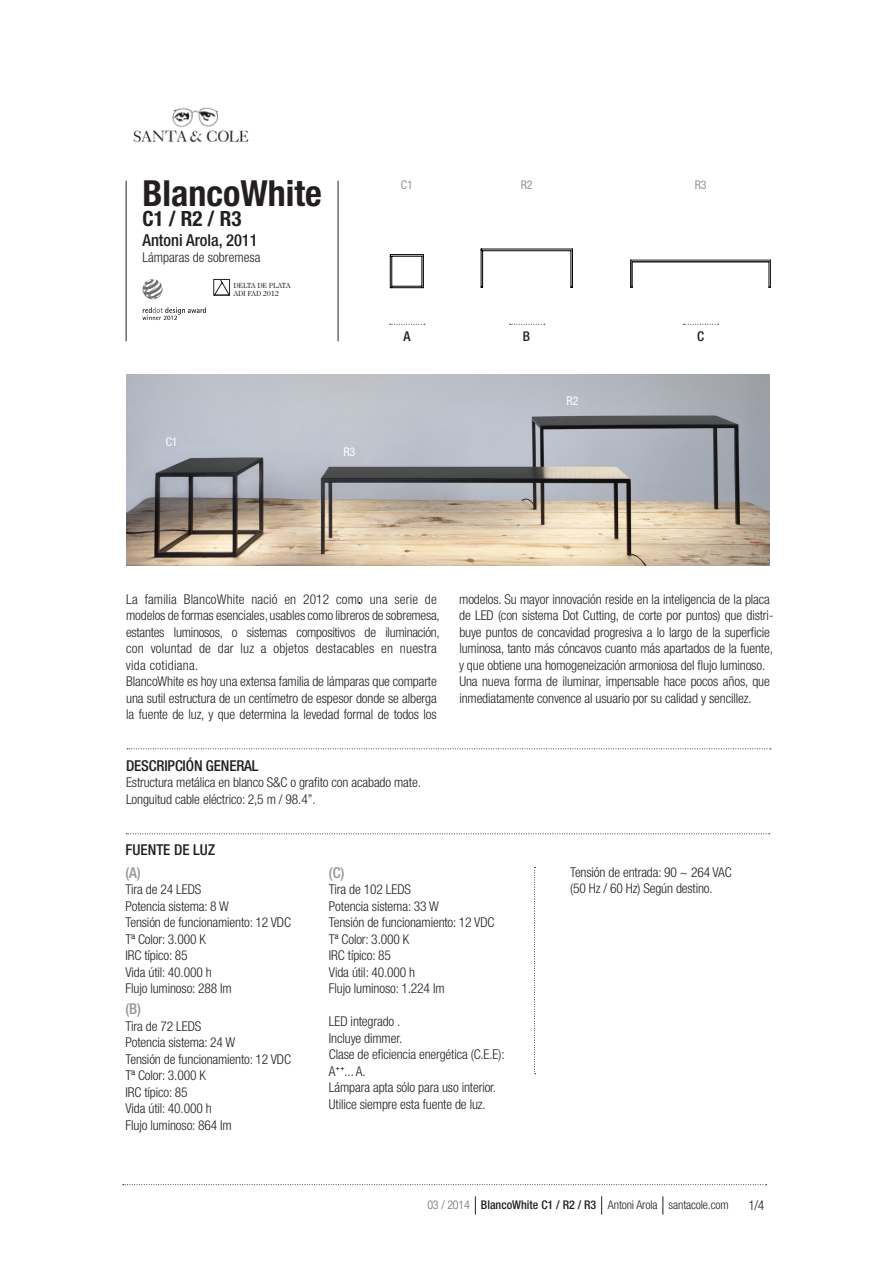
<style>
.page{position:relative;width:893px;height:1263px;background:#fff}
.page>*{position:absolute;margin:0;border:0;box-sizing:border-box;transform-origin:0 0}
.t1{font:700 condensed 36px "Helvetica Neue LT Std";color:#231f20}
.t2{font:700 condensed 21px "Helvetica Neue LT Std";color:#231f20}
.t3{font:500 condensed 16.5px "Helvetica Neue LT Std";color:#231f20}
.t4{font:500 condensed 15px "Helvetica Neue LT Std";letter-spacing:-.01em;color:#231f20}
.t5{font:500 condensed 15px "Helvetica Neue LT Std";color:#939598}
.t6{font:300 condensed 13.5px/16.5px "Helvetica Neue LT Std";letter-spacing:-.01em;color:#231f20}
.t7{font:500 condensed 13.5px "Helvetica Neue LT Std";color:#231f20}
.t8{font:300 condensed 12px "Helvetica Neue LT Std";letter-spacing:-.01em;color:#231f20}
.t9{font:condensed 12px "Helvetica Neue LT Std";color:#939598}
.t10{font:condensed 12px "Helvetica Neue LT Std";color:#fff}
.t11{font:7.5px "Caslon Two Twenty Four";letter-spacing:-.03em;color:#231f20}
.s1{font-family:"Athelas";font-weight:400;font-stretch:normal}
.s2{color:#6c6d70}
.s3{font-weight:500}
</style>
<div class="page">
<hr style="left:338px;top:181px;width:1px;height:160px;background:#231f20">
<hr style="left:126px;top:181px;width:1px;height:160px;background:#231f20">
<img style="left:127px;top:374px;width:642px;height:192px">
<svg style="left:126px;top:833px;width:644px;height:1px"></svg>
<img style="left:133px;top:107px;width:116px;height:36px">
<svg style="left:123px;top:1184px;width:644px;height:1px"></svg>
<svg style="left:662px;top:1196px;width:1px;height:18px"></svg>
<svg style="left:601px;top:1196px;width:1px;height:18px"></svg>
<svg style="left:475px;top:1196px;width:1px;height:18px"></svg>
<svg style="left:534px;top:867px;width:2px;height:207px"></svg>
<svg style="left:390px;top:324px;width:35px;height:1px"></svg>
<svg style="left:510px;top:324px;width:35px;height:1px"></svg>
<svg style="left:683px;top:324px;width:36px;height:1px"></svg>
<svg style="left:390px;top:254px;width:33px;height:34px"></svg>
<svg style="left:481px;top:249px;width:92px;height:38px"></svg>
<svg style="left:631px;top:260px;width:140px;height:27px"></svg>
<svg style="left:127px;top:748px;width:644px;height:1px"></svg>
<svg style="left:142px;top:307px;width:64px;height:13px"></svg>
<svg style="left:143px;top:279px;width:20px;height:20px"></svg>
<svg style="left:213px;top:279px;width:17px;height:17px"></svg>
<p class="t1" style="left:142px;top:172px;width:181px">BlancoWhite</p>
<p class="t2" style="left:142px;top:206px;width:100px">C1 / R2 / R3</p>
<p class="t3" style="left:142px;top:230px;width:117px">Antoni Arola, 2011</p>
<p class="t6" style="left:142px;top:249px;width:120px">Lámparas de sobremesa</p>
<p class="t11" style="left:233px;top:281px;width:59px">DELTA DE PLATA</p>
<p class="t11" style="left:233px;top:289px;width:47px">ADI FAD 2012</p>
<p class="t10" style="left:166px;top:435px;width:13px">C1</p>
<p class="t10" style="left:344px;top:445px;width:13px">R3</p>
<p class="t9" style="left:401px;top:178px;width:13px">C1</p>
<p class="t9" style="left:521px;top:178px;width:13px">R2</p>
<p class="t9" style="left:695px;top:178px;width:13px">R3</p>
<p class="t7" style="left:403px;top:328px;width:9px">A</p>
<p class="t7" style="left:523px;top:328px;width:9px">B</p>
<p class="t7" style="left:697px;top:328px;width:9px">C</p>
<p class="t10" style="left:567px;top:393px;width:13px">R2</p>
<p class="t6" style="left:126px;top:590px;width:315px">La familia BlancoWhite nació en 2012 como una serie de modelos de formas esenciales, usables como libreros de sobremesa, estantes luminosos, o sistemas compositivos de iluminación, con voluntad de dar luz a objetos destacables en nuestra vida cotidiana.</p>
<p class="t6" style="left:126px;top:673px;width:312px;text-align:justify">BlancoWhite es hoy una extensa familia de lámparas que comparte una sutil estructura de un centímetro de espesor donde se alberga la fuente de luz, y que determina la levedad formal de todos los</p>
<p class="t4" style="left:126px;top:756px;width:134px">DESCRIPCIÓN GENERAL</p>
<p class="t6" style="left:126px;top:774px;width:296px">Estructura metálica en blanco S&amp;C o grafito con acabado mate.</p>
<p class="t6" style="left:126px;top:790px;width:191px">Longuitud cable eléctrico: 2,5 m / 98.4”.</p>
<p class="t6" style="left:459px;top:590px;width:316px">modelos. Su mayor innovación reside en la inteligencia de la placa de LED (con sistema Dot Cutting, de corte por puntos) que distri&shy;buye puntos de concavidad progresiva a lo largo de la superficie luminosa, tanto más cóncavos cuanto más apartados de la fuente, y que obtiene una homogeneización armoniosa del flujo luminoso.</p>
<p class="t6" style="left:459px;top:673px;width:312px">Una nueva forma de iluminar, impensable hace pocos años, que inmediatamente convence al usuario por su calidad y sencillez.</p>
<p class="t4" style="left:126px;top:840px;width:91px">FUENTE DE LUZ</p>
<p class="t5" style="left:126px;top:863px;width:17px">(A)</p>
<p class="t6" style="left:126px;top:881px;width:77px">Tira de 24 LEDS</p>
<p class="t6" style="left:126px;top:898px;width:105px">Potencia sistema: 8 W</p>
<p class="t6" style="left:126px;top:914px;width:167px">Tensión de funcionamiento: 12 VDC</p>
<p class="t6" style="left:126px;top:931px;width:82px">Tª Color: 3.000 K</p>
<p class="t6" style="left:126px;top:947px;width:64px">IRC típico: 85</p>
<p class="t6" style="left:126px;top:964px;width:88px">Vida útil: 40.000 h</p>
<p class="t6" style="left:126px;top:980px;width:108px">Flujo luminoso: 288 Im</p>
<p class="t5" style="left:126px;top:1000px;width:17px">(B)</p>
<p class="t6" style="left:126px;top:1018px;width:77px">Tira de 72 LEDS</p>
<p class="t6" style="left:126px;top:1034px;width:111px">Potencia sistema: 24 W</p>
<p class="t6" style="left:126px;top:1051px;width:167px">Tensión de funcionamiento: 12 VDC</p>
<p class="t6" style="left:126px;top:1067px;width:82px">Tª Color: 3.000 K</p>
<p class="t6" style="left:126px;top:1084px;width:64px">IRC típico: 85</p>
<p class="t6" style="left:126px;top:1100px;width:88px">Vida útil: 40.000 h</p>
<p class="t6" style="left:126px;top:1117px;width:108px">Flujo luminoso: 864 Im</p>
<p class="t5" style="left:329px;top:863px;width:17px">(C)</p>
<p class="t6" style="left:329px;top:881px;width:84px">Tira de 102 LEDS</p>
<p class="t6" style="left:329px;top:898px;width:111px">Potencia sistema: 33 W</p>
<p class="t6" style="left:329px;top:914px;width:167px">Tensión de funcionamiento: 12 VDC</p>
<p class="t6" style="left:329px;top:931px;width:82px">Tª Color: 3.000 K</p>
<p class="t6" style="left:329px;top:947px;width:64px">IRC típico: 85</p>
<p class="t6" style="left:329px;top:964px;width:88px">Vida útil: 40.000 h</p>
<p class="t6" style="left:329px;top:980px;width:117px">Flujo luminoso: 1.224 Im</p>
<p class="t6" style="left:329px;top:1013px;width:73px">LED integrado .</p>
<p class="t6" style="left:329px;top:1030px;width:75px">Incluye dimmer.</p>
<p class="t6" style="left:329px;top:1046px;width:177px">Clase de eficiencia energética (C.E.E):</p>
<p class="t6" style="left:329px;top:1063px;width:38px">A<span class="s1">⁺⁺</span>... A.</p>
<p class="t6" style="left:329px;top:1079px;width:169px">Lámpara apta sólo para uso interior.</p>
<p class="t6" style="left:329px;top:1096px;width:158px">Utilice siempre esta fuente de luz.</p>
<p class="t6" style="left:570px;top:863px;width:163px">Tensión de entrada: 90 ~ 264 VAC (50 Hz / 60 Hz) Según destino.</p>
<p class="t8" style="left:427px;top:1198px;width:303px"><span class="s2">03 / 2014</span> <span class="s3">BlancoWhite C1 / R2 / R3</span> Antoni Arola santacole.com</p>
<p class="t6" style="left:749px;top:1197px;width:17px">1/4</p>
</div>
